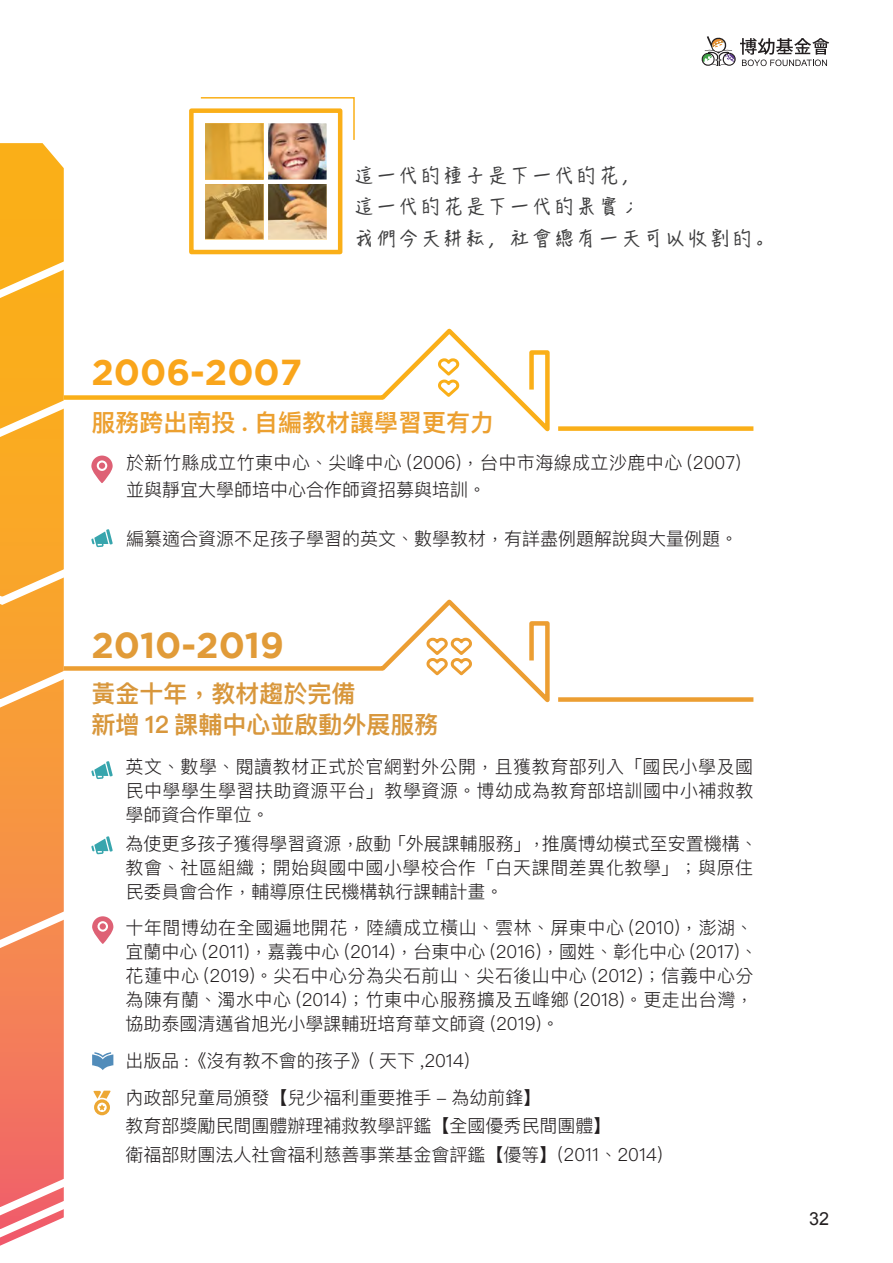
<style>
.page{position:relative;width:893px;height:1263px;background:#fff}
.page>*{position:absolute;margin:0;border:0;box-sizing:border-box;transform-origin:0 0}
.t1{font:700 36px "Gotham";color:#f9a51b}
.t2{font:700 36px "Gotham";color:#e19b38}
.t3{font:600 24px "Ping Fang TC";color:#d8973c}
.t4{font:600 24px "Ping Fang TC";color:#eca030}
.t5{font:300 18px/24px "Ping Fang TC";color:#231f20}
.t6{font:18px "Hanzi Pen SC W5";letter-spacing:.205em;color:#3e3e3f}
.t7{font:18px "Arial";color:#231f20}
</style>
<div class="page">
<svg style="left:701px;top:36px;width:128px;height:31px"></svg>
<div style="left:189px;top:108px;width:153px;height:146px;background:#fff;border:4px solid #faaf18"></div>
<svg style="left:0;top:143px;width:64px;height:1026px;background:#f7973a"></svg>
<svg style="left:92px;top:916px;width:21px;height:28px"></svg>
<svg style="left:91px;top:456px;width:22px;height:27px"></svg>
<svg style="left:92px;top:1052px;width:21px;height:18px"></svg>
<svg style="left:91px;top:761px;width:22px;height:18px"></svg>
<svg style="left:91px;top:836px;width:22px;height:18px"></svg>
<svg style="left:91px;top:529px;width:22px;height:18px"></svg>
<svg style="left:93px;top:1091px;width:18px;height:24px"></svg>
<div style="left:558px;top:697px;width:195px;height:5px;background:#ec9e32"></div>
<div style="left:558px;top:426px;width:195px;height:5px;background:#faaf18"></div>
<svg style="left:0;top:252px;width:64px;height:50px;background:#fabb3f"></svg>
<svg style="left:0;top:391px;width:64px;height:50px;background:#fab843"></svg>
<svg style="left:0;top:558px;width:64px;height:51px;background:#fab34e"></svg>
<svg style="left:0;top:661px;width:64px;height:51px;background:#f9ae54"></svg>
<svg style="left:0;top:902px;width:64px;height:50px;background:#f79d6b"></svg>
<svg style="left:0;top:1169px;width:64px;height:77px"></svg>
<img style="left:268px;top:141px;width:58px;height:38px">
<svg style="left:59px;top:595px;width:491px;height:116px"></svg>
<svg style="left:199px;top:97px;width:156px;height:44px"></svg>
<svg style="left:205px;top:123px;width:59px;height:56px;background:#e8b245"></svg>
<svg style="left:268px;top:184px;width:59px;height:55px;background:#b08f65"></svg>
<svg style="left:205px;top:184px;width:59px;height:55px;background:#b2883e"></svg>
<svg style="left:59px;top:325px;width:491px;height:115px"></svg>
<p class="t1" style="left:91px;top:352px;width:212px">2006-2007</p>
<p class="t6" style="left:355px;top:164px;width:287px">這一代的種子是下一代的花，</p>
<p class="t6" style="left:355px;top:195px;width:287px">這一代的花是下一代的果實；</p>
<p class="t6" style="left:355px;top:227px;width:421px">我們今天耕耘，社會總有一天可以收割的。</p>
<p class="t4" style="left:91px;top:408px;width:404px">服務跨出南投 . 自編教材讓學習更有力</p>
<p class="t5" style="left:126px;top:449px;width:616px;line-height:27px">於新竹縣成立竹東中心、尖峰中心 (2006)，台中市海線成立沙鹿中心 (2007)並與靜宜大學師培中心合作師資招募與培訓。</p>
<p class="t5" style="left:126px;top:526px;width:613px">編纂適合資源不足孩子學習的英文、數學教材，有詳盡例題解說與大量例題。</p>
<p class="t2" style="left:91px;top:624px;width:194px">2010-2019</p>
<p class="t3" style="left:91px;top:678px;width:266px">黃金十年，教材趨於完備</p>
<p class="t3" style="left:91px;top:710px;width:349px">新增 12 課輔中心並啟動外展服務</p>
<p class="t5" style="left:126px;top:755px;width:629px;text-align:justify">英文、數學、閱讀教材正式於官網對外公開，且獲教育部列入「國民小學及國民中學學生學習扶助資源平台」教學資源。博幼成為教育部培訓國中小補救教學師資合作單位。</p>
<p class="t5" style="left:126px;top:831px;width:634px">為使更多孩子獲得學習資源，啟動「外展課輔服務」，推廣博幼模式至安置機構、教會、社區組織；開始與國中國小學校合作「白天課間差異化教學」；與原住民委員會合作，輔導原住民機構執行課輔計畫。</p>
<p class="t5" style="left:126px;top:916px;width:634px">十年間博幼在全國遍地開花，陸續成立橫山、雲林、屏東中心 (2010)，澎湖、宜蘭中心 (2011)，嘉義中心 (2014)，台東中心 (2016)，國姓、彰化中心 (2017)、花蓮中心 (2019)。尖石中心分為尖石前山、尖石後山中心 (2012)；信義中心分為陳有蘭、濁水中心 (2014)；竹東中心服務擴及五峰鄉 (2018)。更走出台灣，協助泰國清邁省旭光小學課輔班培育華文師資 (2019)。</p>
<p class="t5" style="left:126px;top:1048px;width:346px">出版品 :《沒有教不會的孩子》( 天下 ,2014)</p>
<p class="t5" style="left:126px;top:1085px;width:417px">內政部兒童局頒發【兒少福利重要推手 - 為幼前鋒】</p>
<p class="t5" style="left:126px;top:1113px;width:487px">教育部獎勵民間團體辦理補救教學評鑑【全國優秀民間團體】</p>
<p class="t5" style="left:126px;top:1142px;width:539px">衛福部財團法人社會福利慈善事業基金會評鑑【優等】(2011、2014)</p>
<p class="t7" style="left:809px;top:1207px;width:22px">32</p>
</div>
